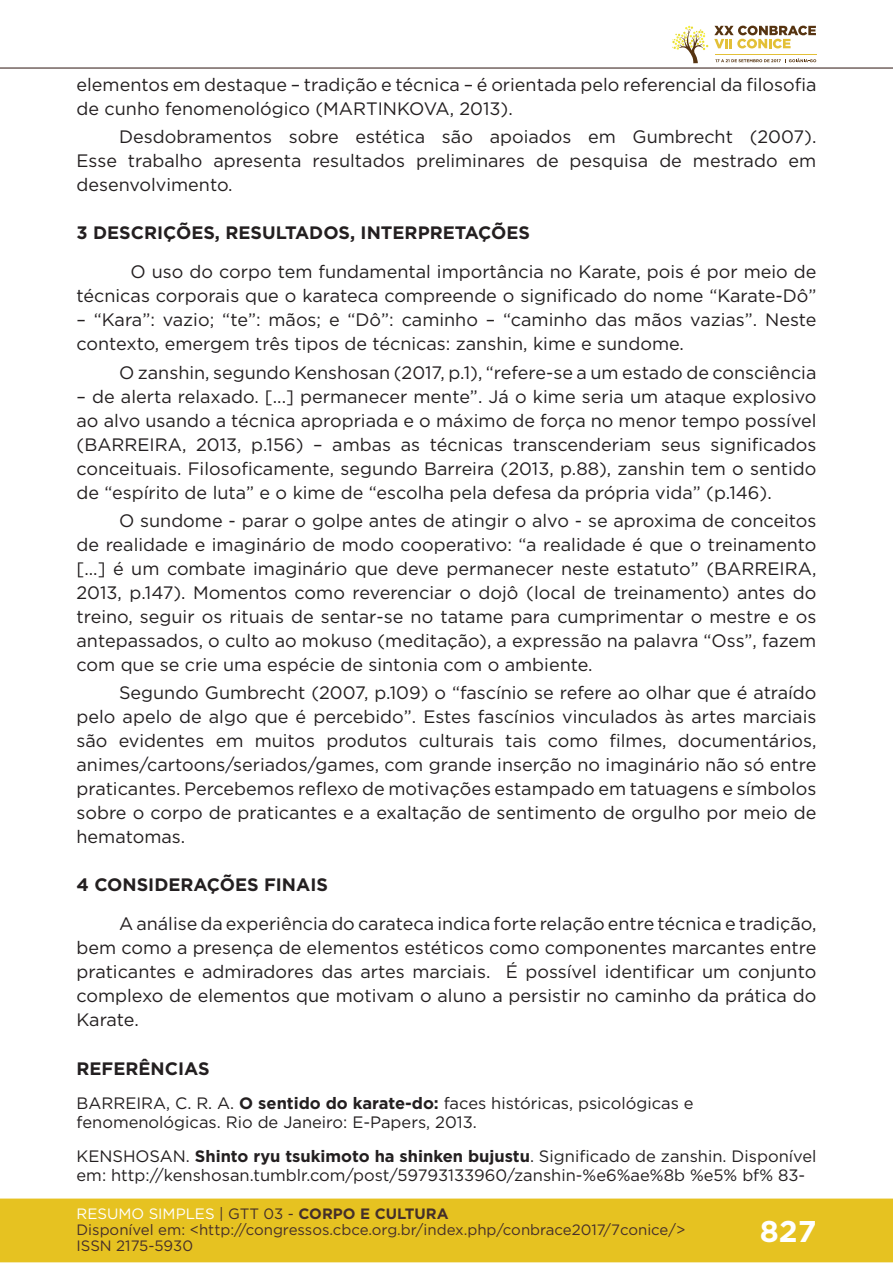
<style>
.page{position:relative;width:893px;height:1263px;background:#fff}
.page>*{position:absolute;margin:0;border:0;box-sizing:border-box;transform-origin:0 0}
.t1{font:700 30px "Gotham";color:#fff}
.t2{font:18px/24px "Gotham";color:#231f20;text-align:justify}
.t3{font:700 18px "Gotham";color:#231f20}
.t4{font:16.5px/19px "Gotham";color:#231f20}
.t5{font:15px/16px "Gotham";color:#462f2a}
.s1{font-weight:700}
.s2{color:#fff}
.s3{color:#442f2a}
.s4{font-weight:700;color:#442f2a}
</style>
<div class="page">
<div style="left:0;top:1198px;width:893px;height:64px;background:#e6c221;border:2px solid #e6c221"></div>
<hr style="left:0;top:67px;width:893px;height:2px;background:#442f2a">
<svg style="left:672px;top:26px;width:144px;height:37px"></svg>
<hr style="left:0;top:0;width:1px;height:150px;background:#fff">
<p class="t2" style="left:77px;top:72px;width:741px">elementos em destaque – tradição e técnica – é orientada pelo referencial da filosofia de cunho fenomenológico (MARTINKOVA, 2013).</p>
<p class="t2" style="left:77px;top:124px;width:741px;text-indent:43px">Desdobramentos sobre estética são apoiados em Gumbrecht (2007).<br>Esse trabalho apresenta resultados preliminares de pesquisa de mestrado em desenvolvimento.</p>
<p class="t3" style="left:77px;top:221px;width:455px">3 DESCRIÇÕES, RESULTADOS, INTERPRETAÇÕES</p>
<p class="t2" style="left:77px;top:260px;width:741px;text-align:right">O uso do corpo tem fundamental importância no Karate, pois é por meio de técnicas corporais que o karateca compreende o significado do nome “Karate-Dô”</p>
<p class="t2" style="left:77px;top:308px;width:741px">– “Kara”: vazio; “te”: mãos; e “Dô”: caminho – “caminho das mãos vazias”. Neste contexto, emergem três tipos de técnicas: zanshin, kime e sundome.</p>
<p class="t2" style="left:119px;top:360px;width:699px">O zanshin, segundo Kenshosan (2017, p.1), “refere-se a um estado de consciência</p>
<p class="t2" style="left:77px;top:384px;width:741px">– de alerta relaxado. [...] permanecer mente”. Já o kime seria um ataque explosivo ao alvo usando a técnica apropriada e o máximo de força no menor tempo possível (BARREIRA, 2013, p.156) – ambas as técnicas transcenderiam seus significados conceituais. Filosoficamente, segundo Barreira (2013, p.88), zanshin tem o sentido de “espírito de luta” e o kime de “escolha pela defesa da própria vida” (p.146).</p>
<p class="t2" style="left:77px;top:508px;width:741px;text-indent:43px">O sundome - parar o golpe antes de atingir o alvo - se aproxima de conceitos de realidade e imaginário de modo cooperativo: “a realidade é que o treinamento [...] é um combate imaginário que deve permanecer neste estatuto” (BARREIRA, 2013, p.147). Momentos como reverenciar o dojô (local de treinamento) antes do treino, seguir os rituais de sentar-se no tatame para cumprimentar o mestre e os antepassados, o culto ao mokuso (meditação), a expressão na palavra “Oss”, fazem com que se crie uma espécie de sintonia com o ambiente.</p>
<p class="t2" style="left:77px;top:680px;width:741px;text-indent:43px">Segundo Gumbrecht (2007, p.109) o “fascínio se refere ao olhar que é atraído pelo apelo de algo que é percebido”. Estes fascínios vinculados às artes marciais são evidentes em muitos produtos culturais tais como filmes, documentários, animes/cartoons/seriados/games, com grande inserção no imaginário não só entre praticantes. Percebemos reflexo de motivações estampado em tatuagens e símbolos sobre o corpo de praticantes e a exaltação de sentimento de orgulho por meio de hematomas.</p>
<p class="t3" style="left:77px;top:873px;width:253px">4 CONSIDERAÇÕES FINAIS</p>
<p class="t2" style="left:77px;top:912px;width:741px;text-indent:43px">A análise da experiência do carateca indica forte relação entre técnica e tradição, bem como a presença de elementos estéticos como componentes marcantes entre praticantes e admiradores das artes marciais. É possível identificar um conjunto complexo de elementos que motivam o aluno a persistir no caminho da prática do Karate.</p>
<p class="t3" style="left:77px;top:1056px;width:135px">REFERÊNCIAS</p>
<p class="t4" style="left:77px;top:1093px;width:619px">BARREIRA, C. R. A. <span class="s1">O sentido do karate-do:</span> faces históricas, psicológicas e fenomenológicas. Rio de Janeiro: E-Papers, 2013.</p>
<p class="t4" style="left:77px;top:1146px;width:741px">KENSHOSAN. <span class="s1">Shinto ryu tsukimoto ha shinken bujustu</span>. Significado de zanshin. Disponível em: http://kenshosan.tumblr.com/post/59793133960/zanshin-%e6%ae%8b %e5% bf% 83-</p>
<p class="t5" style="left:77px;top:1205px;width:610px"><span class="s2">RESUMO SIMPLES</span> <span class="s3">| GTT 03 -</span> <span class="s4">CORPO E CULTURA<br></span>Disponível em: &lt;http://congressos.cbce.org.br/index.php/conbrace2017/7conice/&gt;<br>ISSN 2175-5930</p>
<h1 class="t1" style="left:760px;top:1212px;width:58px">827</h1>
</div>
